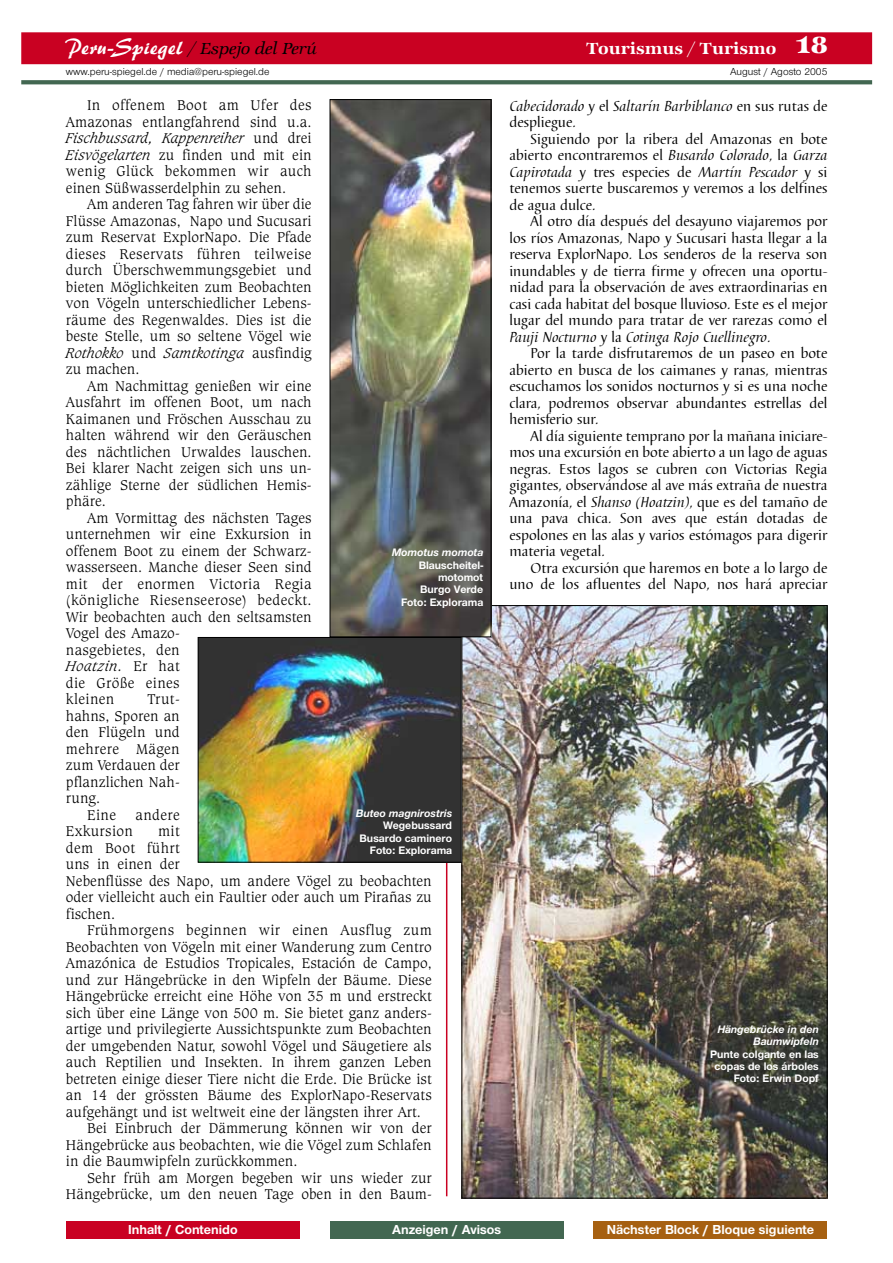
<style>
.page{position:relative;width:893px;height:1263px;background:#fff}
.page>*{position:absolute;margin:0;border:0;box-sizing:border-box;transform-origin:0 0}
.t1{font:800 24px "Zapf International Itc T";color:#fff}
.t2{font:italic 500 16.5px "Zapf International Itc T";color:#000}
.t3{font:600 16.5px "Zapf International Itc T";color:#fff}
.t4{font:300 15px/16.5px "Caxton BT";color:#000;text-align:justify}
.t5{font:15px/16.5px "Barbedor T";color:#000;text-align:justify}
.t6{font:300 15px "Caxton BT";letter-spacing:.02em;color:#000}
.t7{font:italic 15px/16.5px "Barbedor T";color:#000}
.t8{font:700 13.5px "Nimbus Sans Novus T";color:#fff}
.t9{font:700 11.25px/12.3px "Nimbus Sans Novus T";color:#fff;text-align:right}
.t10{font:italic 700 11.25px/12.3px "Nimbus Sans Novus T";color:#fff;text-align:right}
.t11{font:10.5px "Nimbus Sans Novus T";color:#000}
.s1{font-family:"Brush 445 BT";font-weight:400;font-style:normal;font-size:21px;color:#fff}
.s2{font-style:italic}
.s3{font-style:normal}
</style>
<div class="page">
<img style="left:463px;top:607px;width:362px;height:589px">
<div style="left:21px;top:32px;width:851px;height:32px;background:#c90122"></div>
<svg style="left:21px;top:80px;width:851px;height:4px;background:#496c57"></svg>
<hr style="left:446px;top:99px;width:1px;height:1097px;background:#c90122">
<div style="left:66px;top:1222px;width:234px;height:17px;background:#c90122"></div>
<div style="left:330px;top:1222px;width:233px;height:17px;background:#426751"></div>
<div style="left:593px;top:1222px;width:234px;height:17px;background:#a66011"></div>
<img style="left:200px;top:639px;width:259px;height:222px">
<div style="left:198px;top:637px;width:263px;height:226px;border:1px solid #000"></div>
<img style="left:332px;top:101px;width:157px;height:534px">
<div style="left:330px;top:99px;width:161px;height:538px;border:1px solid #000"></div>
<h1 class="t1" style="left:794px;top:34px;width:34px">18</h1>
<p class="t2" style="left:66px;top:41px;width:252px"><span class="s1">Peru-Spiegel</span> / Espejo del Perú</p>
<p class="t3" style="left:586px;top:41px;width:191px">Tourismus / Turismo</p>
<p class="t11" style="left:66px;top:68px;width:205px">www.peru-spiegel.de / media@peru-spiegel.de</p>
<p class="t11" style="left:730px;top:68px;width:99px">August / Agosto 2005</p>
<p class="t4" style="left:66px;top:98px;width:247px;text-indent:21px">In offenem Boot am Ufer des Amazonas entlangfahrend sind u.a.<br><span class="s2">Fischbussard, Kappenreiher</span> und drei <span class="s2">Eisvögelarten</span> zu finden und mit ein wenig Glück bekommen wir auch einen Süßwasserdelphin zu sehen.</p>
<p class="t4" style="left:66px;top:197px;width:247px;text-indent:21px">Am anderen Tag fahren wir über die Flüsse Amazonas, Napo und Sucusari zum Reservat ExplorNapo. Die Pfade dieses Reservats führen teilweise durch Überschwemmungsgebiet und bieten Möglichkeiten zum Beobachten von Vögeln unterschiedlicher Lebens&shy;räume des Regenwaldes. Dies ist die beste Stelle, um so seltene Vögel wie <span class="s2">Rothokko</span> und <span class="s2">Samtkotinga</span> ausfindig zu machen.</p>
<p class="t4" style="left:66px;top:379px;width:247px;text-indent:21px">Am Nachmittag genießen wir eine Ausfahrt im offenen Boot, um nach Kaimanen und Fröschen Ausschau zu halten während wir den Geräuschen des nächtlichen Urwaldes lauschen.<br>Bei klarer Nacht zeigen sich uns un&shy;zählige Sterne der südlichen Hemis&shy;phäre.</p>
<p class="t4" style="left:66px;top:511px;width:247px;text-align:left;text-indent:21px">Am Vormittag des nächsten Tages unternehmen wir eine Exkursion in offenem Boot zu einem der Schwarz&shy;wasserseen. Manche dieser Seen sind mit der enormen Victoria Regia (königliche Riesenseerose) bedeckt.<br>Wir beobachten auch den seltsamsten<br>Vogel des Amazo-<br>nasgebietes, den<br><span class="s2">Hoatzin.</span> Er hat<br>die Größe eines<br>kleinen</p>
<p class="t10" style="left:391px;top:547px;width:93px">Momotus momota</p>
<p class="t9" style="left:401px;top:560px;width:84px">Blauscheitel&shy;motomot<br>Burgo Verde<br>Foto: Explorama</p>
<p class="t4" style="left:147px;top:692px;width:34px">Trut-</p>
<p class="t4" style="left:66px;top:709px;width:115px">hahns, Sporen an</p>
<p class="t4" style="left:66px;top:725px;width:115px">den Flügeln und</p>
<p class="t6" style="left:66px;top:743px;width:115px">mehrere Mägen</p>
<p class="t4" style="left:66px;top:758px;width:115px">zum Verdauen der</p>
<p class="t4" style="left:66px;top:775px;width:115px">pflanzlichen Nah-</p>
<p class="t4" style="left:66px;top:791px;width:36px">rung.</p>
<p class="t4" style="left:87px;top:808px;width:30px">Eine</p>
<p class="t4" style="left:135px;top:808px;width:46px">andere</p>
<p class="t6" style="left:66px;top:825px;width:69px">Exkursion</p>
<p class="t10" style="left:356px;top:808px;width:98px">Buteo magnirostris</p>
<p class="t9" style="left:359px;top:820px;width:94px">Wegebussard<br>Busardo caminero<br>Foto: Explorama</p>
<p class="t4" style="left:66px;top:824px;width:367px;text-align:left;text-indent:92px">mit<br>dem Boot führt<br>uns in einen der<br>Nebenflüsse des Napo, um andere Vögel zu beobachten oder vielleicht auch ein Faultier oder auch um Pirañas zu fischen.</p>
<p class="t6" style="left:87px;top:924px;width:346px">Frühmorgens beginnen wir einen Ausflug zum</p>
<p class="t4" style="left:66px;top:940px;width:367px">Beobachten von Vögeln mit einer Wanderung zum Centro</p>
<p class="t4" style="left:66px;top:956px;width:367px">Amazónica de Estudios Tropicales, Estación de Campo,</p>
<p class="t4" style="left:66px;top:973px;width:367px">und zur Hängebrücke in den Wipfeln der Bäume. Diese</p>
<p class="t4" style="left:66px;top:989px;width:367px">Hängebrücke erreicht eine Höhe von 35 m und erstreckt</p>
<p class="t4" style="left:66px;top:1006px;width:367px">sich über eine Länge von 500 m. Sie bietet ganz anders-</p>
<p class="t4" style="left:66px;top:1022px;width:367px">artige und privilegierte Aussichtspunkte zum Beobachten</p>
<p class="t4" style="left:66px;top:1039px;width:367px">der umgebenden Natur, sowohl Vögel und Säugetiere als</p>
<p class="t4" style="left:66px;top:1055px;width:367px">auch Reptilien und Insekten. In ihrem ganzen Leben</p>
<p class="t4" style="left:66px;top:1072px;width:367px">betreten einige dieser Tiere nicht die Erde. Die Brücke ist</p>
<p class="t4" style="left:66px;top:1088px;width:367px">an 14 der grössten Bäume des ExplorNapo-Reservats</p>
<p class="t4" style="left:66px;top:1105px;width:356px">aufgehängt und ist weltweit eine der längsten ihrer Art.</p>
<p class="t4" style="left:87px;top:1121px;width:346px">Bei Einbruch der Dämmerung können wir von der</p>
<p class="t4" style="left:66px;top:1138px;width:367px">Hängebrücke aus beobachten, wie die Vögel zum Schlafen</p>
<p class="t4" style="left:66px;top:1154px;width:233px">in die Baumwipfeln zurückkommen.</p>
<p class="t4" style="left:87px;top:1171px;width:346px">Sehr früh am Morgen begeben wir uns wieder zur</p>
<p class="t4" style="left:66px;top:1187px;width:367px">Hängebrücke, um den neuen Tage oben in den Baum-</p>
<p class="t7" style="left:509px;top:99px;width:319px">Cabecidorado <span class="s3">y el</span> Saltarín Barbiblanco <span class="s3">en sus rutas de despliegue.</span></p>
<p class="t5" style="left:509px;top:132px;width:319px;text-indent:21px">Siguiendo por la ribera del Amazonas en bote abierto encontraremos el <span class="s2">Busardo Colorado</span>, la <span class="s2">Garza Capirotada</span> y tres especies de <span class="s2">Martín Pescador</span> y si tenemos suerte buscaremos y veremos a los delfines de agua dulce.</p>
<p class="t5" style="left:509px;top:215px;width:319px;text-indent:21px">Al otro día después del desayuno viajaremos por los ríos Amazonas, Napo y Sucusari hasta llegar a la reserva ExplorNapo. Los senderos de la reserva son inundables y de tierra firme y ofrecen una oportu&shy;nidad para la observación de aves extraordinarias en casi cada habitat del bosque lluvioso. Este es el mejor lugar del mundo para tratar de ver rarezas como el <span class="s2">Pauji Nocturno</span> y la <span class="s2">Cotinga Rojo Cuellinegro</span>.</p>
<p class="t5" style="left:509px;top:347px;width:319px;text-indent:21px">Por la tarde disfrutaremos de un paseo en bote abierto en busca de los caimanes y ranas, mientras escuchamos los sonidos nocturnos y si es una noche clara, podremos observar abundantes estrellas del hemisferio sur.</p>
<p class="t5" style="left:509px;top:429px;width:319px;text-indent:21px">Al día siguiente temprano por la mañana iniciare&shy;mos una excursión en bote abierto a un lago de aguas negras. Estos lagos se cubren con Victorias Regia gigantes, observándose al ave más extraña de nuestra Amazonía, el <span class="s2">Shanso (Hoatzin)</span>, que es del tamaño de una pava chica. Son aves que están dotadas de espolones en las alas y varios estómagos para digerir materia vegetal.</p>
<p class="t5" style="left:509px;top:561px;width:319px;text-align:right">Otra excursión que haremos en bote a lo largo de uno de los afluentes del Napo, nos hará apreciar</p>
<p class="t10" style="left:717px;top:1024px;width:103px">Hängebrücke in den<br>Baumwipfeln</p>
<p class="t9" style="left:710px;top:1049px;width:110px">Punte colgante en las copas de los árboles<br>Foto: Erwin Dopf</p>
<p class="t8" style="left:128px;top:1224px;width:111px">Inhalt / Contenido</p>
<p class="t8" style="left:392px;top:1224px;width:110px">Anzeigen / Avisos</p>
<p class="t8" style="left:606px;top:1224px;width:209px">Nächster Block / Bloque siguiente</p>
</div>
